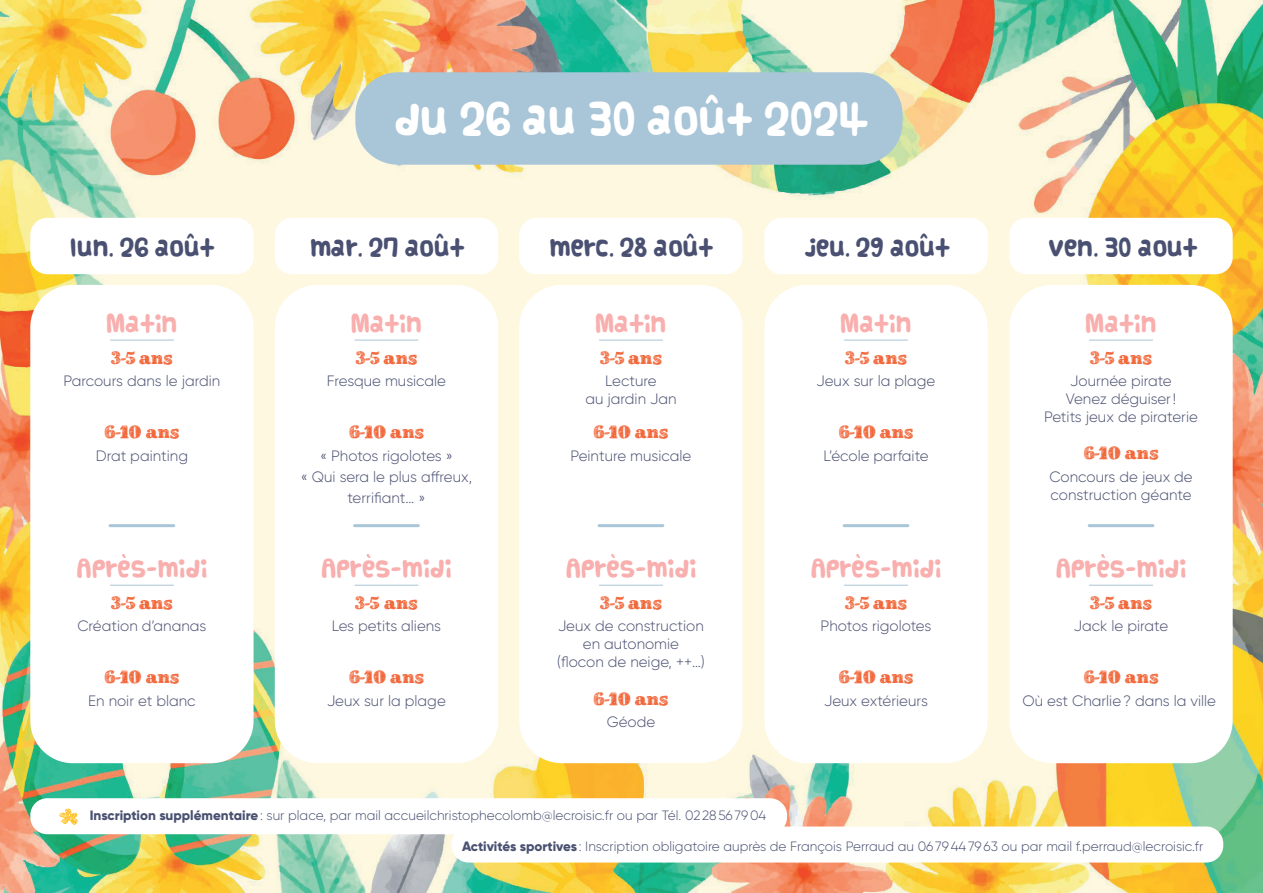
<style>
.page{position:relative;width:1263px;height:893px;background:#fff}
.page>*{position:absolute;margin:0;border:0;box-sizing:border-box;transform-origin:0 0}
.t1{font:51.3px "School Book New";color:#fec126}
.t2{font:34.5px "Vanilla";color:#fff}
.t3{font:19.5px "Vanilla";color:#f8afae}
.t4{font:19.5px "Vanilla";color:#4a5071}
.t5{font:18px "School Book New";color:#f2673a}
.t6{font:300 15px/18px "Gilroy";color:#4a5071;text-align:center}
.t7{font:300 13.5px "Gilroy";color:#4a5071}
.s1{font-weight:800}
</style>
<div class="page">
<img style="left:0;top:0;width:1263px;height:893px">
<div style="left:355px;top:72px;width:547px;height:93px;background:#a9c5d8;border-radius:43px"></div>
<div style="left:30px;top:218px;width:224px;height:56px;background:#fff;border-radius:17px"></div>
<div style="left:275px;top:218px;width:223px;height:56px;background:#fff;border-radius:17px"></div>
<div style="left:519px;top:218px;width:223px;height:56px;background:#fff;border-radius:17px"></div>
<div style="left:764px;top:218px;width:224px;height:56px;background:#fff;border-radius:17px"></div>
<div style="left:1009px;top:218px;width:224px;height:56px;background:#fff;border-radius:17px"></div>
<div style="left:764px;top:285px;width:224px;height:478px;background:#fff;border-radius:43px"></div>
<div style="left:30px;top:285px;width:224px;height:478px;background:#fff;border-radius:43px"></div>
<div style="left:1009px;top:285px;width:224px;height:478px;background:#fff;border-radius:43px"></div>
<svg style="left:122px;top:554px;width:4px;height:4px"></svg>
<svg style="left:856px;top:554px;width:4px;height:4px"></svg>
<svg style="left:1101px;top:554px;width:4px;height:4px"></svg>
<hr style="left:110px;top:340px;width:64px;height:1px;background:#a9c5d8">
<hr style="left:844px;top:340px;width:64px;height:1px;background:#a9c5d8">
<hr style="left:1089px;top:340px;width:64px;height:1px;background:#a9c5d8">
<hr style="left:110px;top:585px;width:64px;height:1px;background:#a9c5d8">
<hr style="left:844px;top:585px;width:64px;height:1px;background:#a9c5d8">
<hr style="left:1089px;top:585px;width:64px;height:1px;background:#a9c5d8">
<hr style="left:110px;top:524px;width:64px;height:3px;background:#a9c5d8">
<hr style="left:844px;top:524px;width:64px;height:3px;background:#a9c5d8">
<hr style="left:1089px;top:524px;width:64px;height:3px;background:#a9c5d8">
<div style="left:519px;top:285px;width:223px;height:478px;background:#fff;border-radius:43px"></div>
<svg style="left:611px;top:554px;width:4px;height:4px"></svg>
<hr style="left:599px;top:340px;width:64px;height:1px;background:#a9c5d8">
<hr style="left:599px;top:585px;width:64px;height:1px;background:#a9c5d8">
<hr style="left:599px;top:524px;width:64px;height:3px;background:#a9c5d8">
<div style="left:275px;top:285px;width:223px;height:478px;background:#fff;border-radius:43px"></div>
<hr style="left:355px;top:340px;width:63px;height:1px;background:#a9c5d8">
<hr style="left:355px;top:585px;width:63px;height:1px;background:#a9c5d8">
<hr style="left:355px;top:524px;width:63px;height:3px;background:#a9c5d8">
<div style="left:30px;top:798px;width:757px;height:36px;background:#fff;border-radius:17px"></div>
<div style="left:452px;top:826px;width:771px;height:36px;background:#fff;border-radius:17px"></div>
<h3 class="t4" style="left:187px;top:232px;width:9px">^</h3>
<h3 class="t4" style="left:70px;top:237px;width:146px">lun. 26 aout</h3>
<h2 class="t2" style="left:705px;top:93px;width:15px">^</h2>
<h2 class="t2" style="left:394px;top:101px;width:476px">du 26 au 30 aout 2024</h2>
<h3 class="t4" style="left:436px;top:232px;width:9px">^</h3>
<h3 class="t4" style="left:310px;top:237px;width:156px">mar. 27 aout</h3>
<h3 class="t4" style="left:686px;top:232px;width:9px">^</h3>
<h3 class="t4" style="left:549px;top:237px;width:165px">merc. 28 aout</h3>
<h3 class="t4" style="left:920px;top:232px;width:9px">^</h3>
<h3 class="t4" style="left:805px;top:237px;width:146px">jeu. 29 aout</h3>
<h3 class="t4" style="left:1048px;top:236px;width:151px">ven. 30 aout</h3>
<h3 class="t3" style="left:106px;top:313px;width:73px">Matin</h3>
<h3 class="t3" style="left:840px;top:313px;width:73px">Matin</h3>
<h3 class="t3" style="left:1085px;top:313px;width:73px">Matin</h3>
<h3 class="t3" style="left:351px;top:313px;width:73px">Matin</h3>
<h3 class="t3" style="left:595px;top:313px;width:73px">Matin</h3>
<p class="t5" style="left:111px;top:348px;width:64px">3-5 ans</p>
<p class="t5" style="left:845px;top:348px;width:64px">3-5 ans</p>
<p class="t5" style="left:1090px;top:348px;width:64px">3-5 ans</p>
<p class="t5" style="left:355px;top:348px;width:64px">3-5 ans</p>
<p class="t5" style="left:600px;top:348px;width:64px">3-5 ans</p>
<p class="t6" style="left:64px;top:372px;width:158px">Parcours dans le jardin</p>
<p class="t6" style="left:816px;top:372px;width:120px">Jeux sur la plage</p>
<p class="t6" style="left:1044px;top:372px;width:155px">Journée pirate<br>Venez déguiser!<br>Petits jeux de piraterie</p>
<p class="t6" style="left:327px;top:372px;width:121px">Fresque musicale</p>
<p class="t6" style="left:585px;top:372px;width:93px">Lecture<br>au jardin Jan</p>
<p class="t5" style="left:104px;top:422px;width:77px">6-10 ans</p>
<p class="t5" style="left:838px;top:422px;width:77px">6-10 ans</p>
<p class="t5" style="left:349px;top:422px;width:77px">6-10 ans</p>
<p class="t5" style="left:593px;top:422px;width:77px">6-10 ans</p>
<p class="t6" style="left:96px;top:446px;width:94px">Drat painting</p>
<p class="t6" style="left:823px;top:446px;width:107px">L’école parfaite</p>
<p class="t6" style="left:301px;top:445px;width:173px;line-height:21px">« Photos rigolotes »<br>« Qui sera le plus affreux, terrifiant… »</p>
<p class="t6" style="left:570px;top:446px;width:122px">Peinture musicale</p>
<p class="t5" style="left:1083px;top:443px;width:77px">6-10 ans</p>
<p class="t6" style="left:1049px;top:468px;width:145px;text-align:left">Concours de jeux de construction géante</p>
<h3 class="t3" style="left:77px;top:558px;width:132px">Apres-midi</h3>
<h3 class="t3" style="left:811px;top:558px;width:132px">Apres-midi</h3>
<h3 class="t3" style="left:1056px;top:558px;width:132px">Apres-midi</h3>
<h3 class="t3" style="left:321px;top:558px;width:132px">Apres-midi</h3>
<h3 class="t3" style="left:566px;top:558px;width:132px">Apres-midi</h3>
<p class="t5" style="left:111px;top:593px;width:64px">3-5 ans</p>
<p class="t5" style="left:845px;top:593px;width:64px">3-5 ans</p>
<p class="t5" style="left:1090px;top:593px;width:64px">3-5 ans</p>
<p class="t5" style="left:600px;top:593px;width:64px">3-5 ans</p>
<p class="t5" style="left:355px;top:593px;width:65px">3-5 ans</p>
<p class="t6" style="left:332px;top:617px;width:111px">Les petits aliens</p>
<p class="t6" style="left:77px;top:617px;width:131px">Création d’ananas</p>
<p class="t6" style="left:821px;top:617px;width:112px">Photos rigolotes</p>
<p class="t6" style="left:1074px;top:617px;width:96px">Jack le pirate</p>
<p class="t6" style="left:557px;top:617px;width:149px">Jeux de construction en autonomie<br>(flocon de neige, ++…)</p>
<p class="t5" style="left:104px;top:667px;width:77px">6-10 ans</p>
<p class="t5" style="left:838px;top:667px;width:77px">6-10 ans</p>
<p class="t5" style="left:1083px;top:667px;width:77px">6-10 ans</p>
<p class="t5" style="left:349px;top:667px;width:77px">6-10 ans</p>
<p class="t5" style="left:593px;top:689px;width:77px">6-10 ans</p>
<p class="t6" style="left:88px;top:691px;width:109px">En noir et blanc</p>
<p class="t6" style="left:1022px;top:691px;width:195px">Où est Charlie? dans la ville</p>
<p class="t6" style="left:327px;top:691px;width:120px">Jeux sur la plage</p>
<p class="t6" style="left:824px;top:691px;width:105px">Jeux extérieurs</p>
<p class="t6" style="left:607px;top:713px;width:50px">Géode</p>
<h1 class="t1" style="left:62px;top:805px;width:16px">*</h1>
<p class="t7" style="left:90px;top:807px;width:678px"><span class="s1">Inscription supplémentaire</span>: sur place, par mail accueilchristophecolomb@lecroisic.fr ou par Tél. 0228567904</p>
<p class="t7" style="left:462px;top:838px;width:743px"><span class="s1">Activités sportives</span> : Inscription obligatoire auprès de François Perraud au 0679447963 ou par mail f.perraud@lecroisic.fr</p>
</div>
